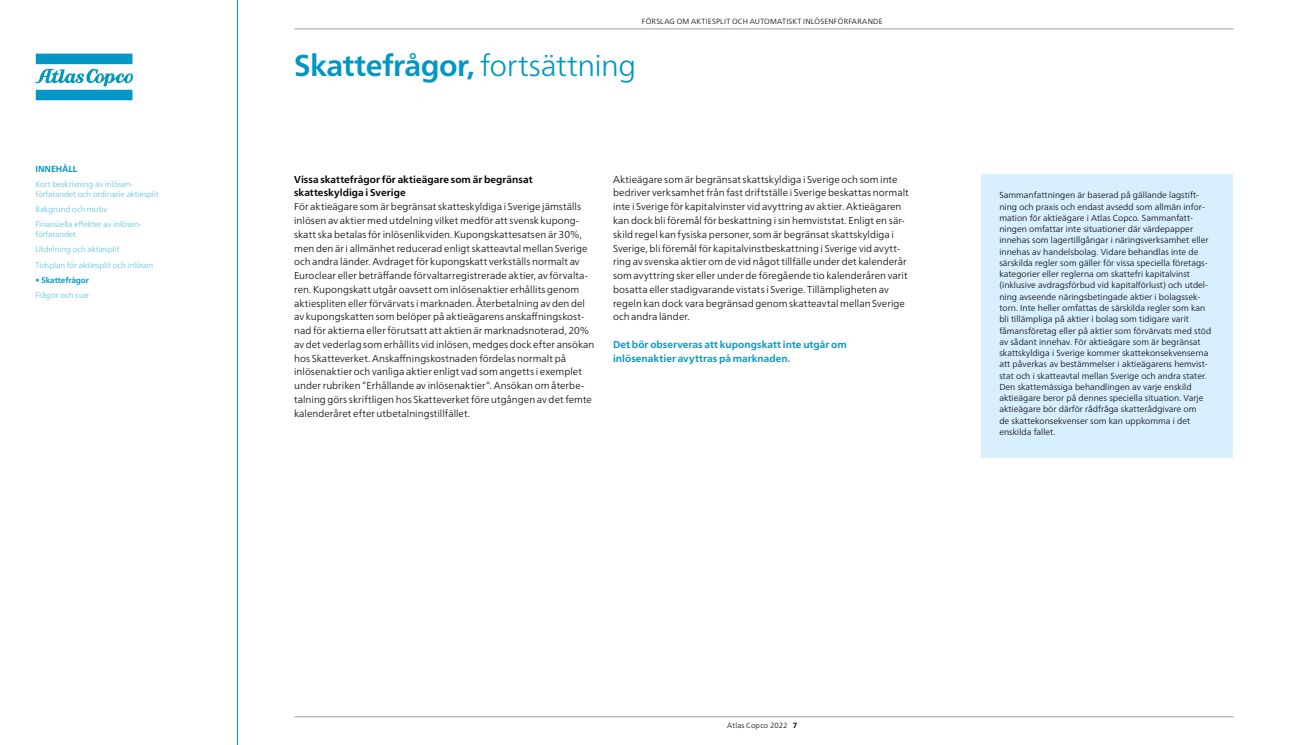
<style>
.page{position:relative;width:1290px;height:745px;background:#fff}
.page>*{position:absolute;margin:0;border:0;box-sizing:border-box;transform-origin:0 0}
.t1{font:700 30px "Neue Frutiger World";letter-spacing:-.015em;color:#0097c4}
.t2{font:300 10px/13.8px "Neue Frutiger World";letter-spacing:.005em;color:#000}
.t3{font:700 10px/13.8px "Neue Frutiger World";letter-spacing:.005em;color:#0097c4}
.t4{font:700 10px/13.8px "Neue Frutiger World";letter-spacing:.005em;color:#000}
.t5{font:300 8.75px/11.2px "Neue Frutiger World";color:#000}
.t6{font:700 8.75px "Neue Frutiger World";letter-spacing:-.01em;color:#0097c4}
.t7{font:300 8.12px/15.1px "Neue Frutiger World";letter-spacing:-.01em;color:#5dbfdd}
.t8{font:700 8.12px "Neue Frutiger World";letter-spacing:-.01em;color:#0097c4}
.t9{font:300 7.5px "Neue Frutiger World";letter-spacing:.025em;color:#000}
.s1{font-weight:300}
.s2{font-weight:700}
</style>
<div class="page">
<svg style="left:35px;top:54px;width:98px;height:46px"></svg>
<div style="left:981px;top:174px;width:252px;height:283px;background:#d8effd"></div>
<hr style="left:237px;top:0;width:1px;height:744px;background:#0097c4">
<hr style="left:294px;top:716px;width:939px;height:1px;background:#9d9d9c">
<hr style="left:294px;top:29px;width:939px;height:1px;background:#9d9d9c">
<p class="t6" style="left:35px;top:161px;width:43px">INNEHÅLL</p>
<p class="t7" style="left:35px;top:179px;width:125px;line-height:10px">Kort beskrivning av inlösen&shy;förfarandet och ordinarie aktiesplit</p>
<p class="t7" style="left:35px;top:201px;width:108px">Bakgrund och motiv<br>Finansiella effekter av inlösen-</p>
<p class="t7" style="left:35px;top:227px;width:119px">förfarandet<br>Utdelning och aktiesplit<br>Tidsplan för aktiesplit och inlösen</p>
<p class="t8" style="left:35px;top:272px;width:55px">• Skattefrågor</p>
<p class="t7" style="left:35px;top:287px;width:55px">Frågor och svar</p>
<p class="t9" style="left:642px;top:15px;width:242px">FÖRSLAG OM AKTIESPLIT OCH AUTOMATISKT INLÖSENFÖRFARANDE</p>
<h1 class="t1" style="left:294px;top:39px;width:343px">Skattefrågor, <span class="s1">fortsättning</span></h1>
<p class="t4" style="left:294px;top:172px;width:240px">Vissa skattefrågor för aktieägare som är begränsat skatteskyldiga i Sverige</p>
<p class="t2" style="left:294px;top:200px;width:302px">För aktieägare som är begränsat skatteskyldiga i Sverige jämställs inlösen av aktier med utdelning vilket medför att svensk kupong&shy;skatt ska betalas för inlösenlikviden. Kupongskattesatsen är 30%, men den är i allmänhet reducerad enligt skatteavtal mellan Sverige och andra länder. Avdraget för kupongskatt verkställs normalt av Euroclear eller beträffande förvaltarregistrerade aktier, av förvalta&shy;ren. Kupongskatt utgår oavsett om inlösenaktier erhållits genom aktiespliten eller förvärvats i marknaden. Återbetalning av den del av kupongskatten som belöper på aktieägarens anskaffningskost&shy;nad för aktierna eller förutsatt att aktien är marknadsnoterad, 20% av det vederlag som erhållits vid inlösen, medges dock efter ansökan hos Skatteverket. Anskaffningskostnaden fördelas normalt på inlösenaktier och vanliga aktier enligt vad som angetts i exemplet under rubriken ”Erhållande av inlösenaktier”. Ansökan om återbe&shy;talning görs skriftligen hos Skatteverket före utgången av det femte kalenderåret efter utbetalningstillfället.</p>
<p class="t5" style="left:999px;top:189px;width:213px">Sammanfattningen är baserad på gällande lagstift&shy;ning och praxis och endast avsedd som allmän infor&shy;mation för aktieägare i Atlas Copco. Sammanfatt&shy;ningen omfattar inte situationer där värdepapper innehas som lagertillgångar i näringsverksamhet eller innehas av handelsbolag. Vidare behandlas inte de särskilda regler som gäller för vissa speciella företags&shy;kategorier eller reglerna om skattefri kapitalvinst (inklusive avdragsförbud vid kapitalförlust) och utdel&shy;ning avseende näringsbetingade aktier i bolagssek&shy;torn. Inte heller omfattas de särskilda regler som kan bli tillämpliga på aktier i bolag som tidigare varit fåmansföretag eller på aktier som förvärvats med stöd av sådant innehav. För aktieägare som är begränsat skattskyldiga i Sverige kommer skattekonsekvenserna att påverkas av bestämmelser i aktieägarens hemvist&shy;stat och i skatteavtal mellan Sverige och andra stater.<br>Den skattemässiga behandlingen av varje enskild aktieägare beror på dennes speciella situation. Varje aktieägare bör därför rådfråga skatterådgivare om<br>de skattekonsekvenser som kan uppkomma i det enskilda fallet.</p>
<p class="t2" style="left:613px;top:172px;width:297px">Aktieägare som är begränsat skattskyldiga i Sverige och som inte bedriver verksamhet från fast driftställe i Sverige beskattas normalt inte i Sverige för kapitalvinster vid avyttring av aktier. Aktieägaren kan dock bli föremål för beskattning i sin hemviststat. Enligt en sär&shy;skild regel kan fysiska personer, som är begränsat skattskyldiga i Sverige, bli föremål för kapitalvinstbeskattning i Sverige vid avytt&shy;ring av svenska aktier om de vid något tillfälle under det kalenderår som avyttring sker eller under de föregående tio kalenderåren varit bosatta eller stadigvarande vistats i Sverige. Tillämpligheten av regeln kan dock vara begränsad genom skatteavtal mellan Sverige och andra länder.</p>
<p class="t3" style="left:613px;top:337px;width:235px">Det bör observeras att kupongskatt inte utgår om inlösenaktier avyttras på marknaden.</p>
<p class="t9" style="left:727px;top:718px;width:71px">Atlas Copco 2022 <span class="s2">7</span></p>
</div>
